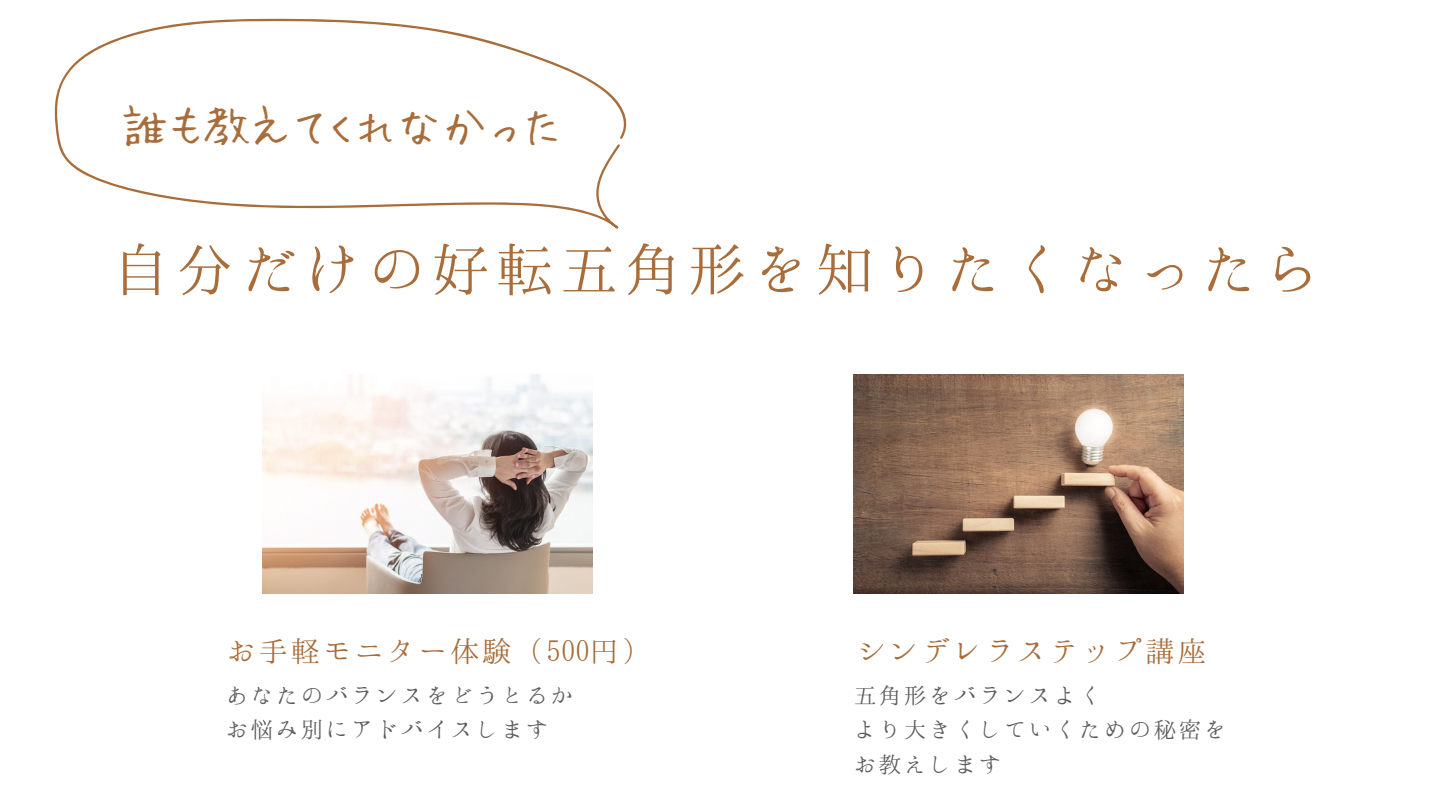
<style>
.page{position:relative;width:1440px;height:810px;background:#fff}
.page>*{position:absolute;margin:0;border:0;box-sizing:border-box;transform-origin:0 0}
.t1{font:64px "Hannari Mincho";color:#a86d3a}
.t2{font:45px "Hui Font P";color:#a86d3a}
.t3{font:32px "Hannari Mincho";color:#a86d3a}
.t4{font:25px "Hannari Mincho";color:#5c5c5c}
</style>
<div class="page">
<svg style="left:54px;top:19px;width:573px;height:210px"></svg>
<img style="left:854px;top:375px;width:329px;height:219px">
<img style="left:263px;top:375px;width:329px;height:219px">
<p class="t2" style="left:122px;top:101px;width:442px">誰も教えてくれなかった</p>
<h1 class="t1" style="left:112px;top:235px;width:1217px">自分だけの好転五角形を知りたくなったら</h1>
<h3 class="t3" style="left:227px;top:634px;width:429px">お手軽モニター体験（500円）</h3>
<p class="t4" style="left:226px;top:682px;width:351px">あなたのバランスをどうとるか</p>
<p class="t4" style="left:226px;top:716px;width:326px">お悩み別にアドバイスします</p>
<p class="t3" style="left:858px;top:634px;width:353px">シンデレラステップ講座</p>
<p class="t4" style="left:854px;top:682px;width:251px">五角形をバランスよく</p>
<p class="t4" style="left:854px;top:716px;width:376px">より大きくしていくための秘密を</p>
<h3 class="t4" style="left:854px;top:751px;width:151px">お教えします</h3>
</div>
